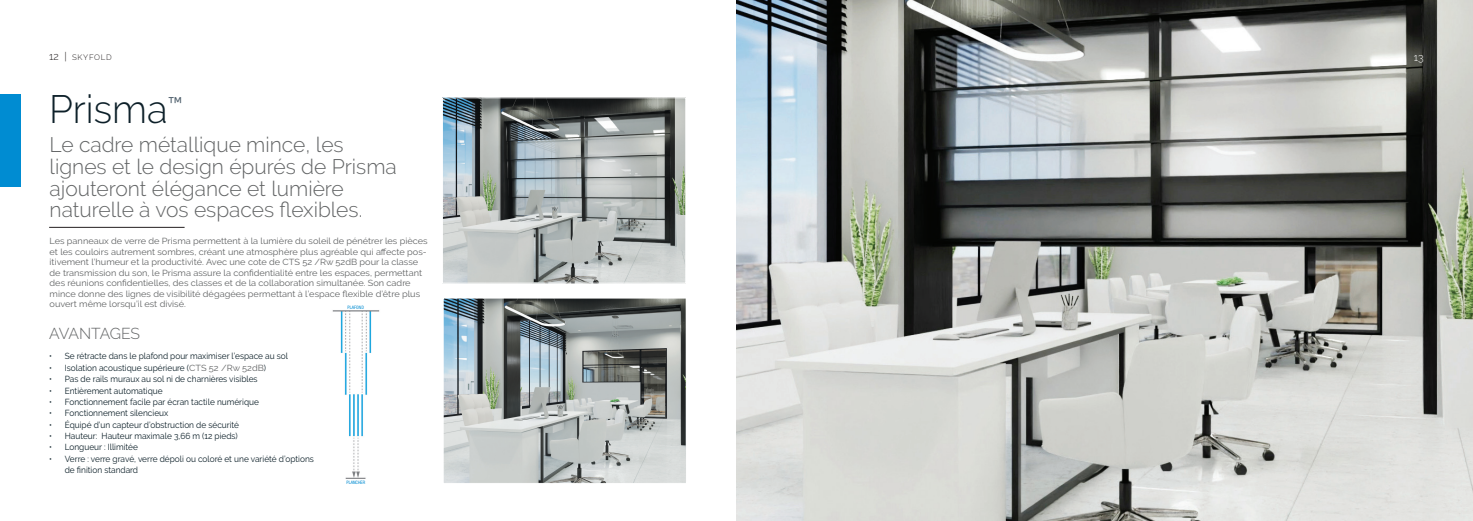
<style>
.page{position:relative;width:1473px;height:521px;background:#fff}
.page>*{position:absolute;margin:0;border:0;box-sizing:border-box;transform-origin:0 0}
.t1{font:300 39.38px "Raleway";color:#0d2029}
.t2{font:300 21px/21.9px "Raleway";color:#626465}
.t3{font:300 15.75px "Raleway";letter-spacing:-.02em;color:#626465}
.t4{font:300 10.5px "Raleway";color:#fff}
.t5{font:8.75px/10.5px "Raleway";color:#626465;scale:1.05 1}
.t6{font:8.75px/11.4px "Raleway";color:#0d2029;scale:.95 1}
.t7{font:300 7.88px "Raleway";letter-spacing:.09em;color:#231f20}
.t8{font:condensed 4.64px "Helvetica Neue LT Std";color:#008cd2}
.s1{font-size:10.5px}
.s2{color:#626465}
</style>
<div class="page">
<img style="left:332px;top:310px;width:48px;height:169px">
<img style="left:736px;top:0;width:737px;height:521px">
<img style="left:444px;top:99px;width:240px;height:182px">
<div style="left:442px;top:97px;width:244px;height:186px;border:1px solid #fff"></div>
<img style="left:445px;top:300px;width:240px;height:182px">
<div style="left:443px;top:298px;width:244px;height:186px;border:1px solid #fff"></div>
<hr style="left:49px;top:227px;width:136px;height:1px;background:#231f20">
<div style="left:0;top:94px;width:21px;height:93px;background:#008cd2"></div>
<p class="t7" style="left:49px;top:53px;width:64px"><span class="s1">12 |</span> SKYFOLD</p>
<p class="t4" style="left:1414px;top:51px;width:11px">13</p>
<h1 class="t1" style="left:49px;top:86px;width:135px">Prisma<sup>™</sup></h1>
<h2 class="t2" style="left:50px;top:133px;width:349px">Le cadre métallique mince, les lignes et le design épurés de Prisma ajouteront élégance et lumière naturelle à vos espaces flexibles.</h2>
<p class="t5" style="left:50px;top:236px;width:362px">Les panneaux de verre de Prisma permettent à la lumière du soleil de pénétrer les pièces et les couloirs autrement sombres, créant une atmosphère plus agréable qui affecte pos&shy;itivement l’humeur et la productivité. Avec une cote de CTS 52 /Rw 52dB pour la classe de transmission du son, le Prisma assure la confidentialité entre les espaces, permettant des réunions confidentielles, des classes et de la collaboration simultanée. Son cadre mince donne des lignes de visibilité dégagées permettant à l’espace flexible d’être plus ouvert même lorsqu’il est divisé.</p>
<p class="t8" style="left:348px;top:305px;width:18px">PLAFOND</p>
<h3 class="t3" style="left:49px;top:324px;width:93px">AVANTAGES</h3>
<p class="t6" style="left:49px;top:351px;width:253px">• Se rétracte dans le plafond pour maximiser l’espace au sol</p>
<p class="t6" style="left:49px;top:362px;width:230px">• Isolation acoustique supérieure (<span class="s2">CTS 52 /Rw 52dB</span>)</p>
<p class="t6" style="left:49px;top:373px;width:221px">• Pas de rails muraux au sol ni de charnières visibles</p>
<p class="t6" style="left:49px;top:385px;width:121px">• Entièrement automatique</p>
<p class="t6" style="left:49px;top:396px;width:222px">• Fonctionnement facile par écran tactile numérique</p>
<p class="t6" style="left:49px;top:407px;width:127px">• Fonctionnement silencieux</p>
<p class="t6" style="left:49px;top:419px;width:202px">• Équipé d’un capteur d’obstruction de sécurité</p>
<p class="t6" style="left:49px;top:430px;width:200px">• Hauteur: Hauteur maximale 3,66 m (12 pieds)</p>
<p class="t6" style="left:49px;top:442px;width:95px">• Longueur : Illimitée</p>
<p class="t6" style="left:65px;top:453px;width:264px;text-indent:-16px">• Verre : verre gravé, verre dépoli ou coloré et une variété d’options de finition standard</p>
<p class="t8" style="left:346px;top:479px;width:20px">PLANCHER</p>
</div>
